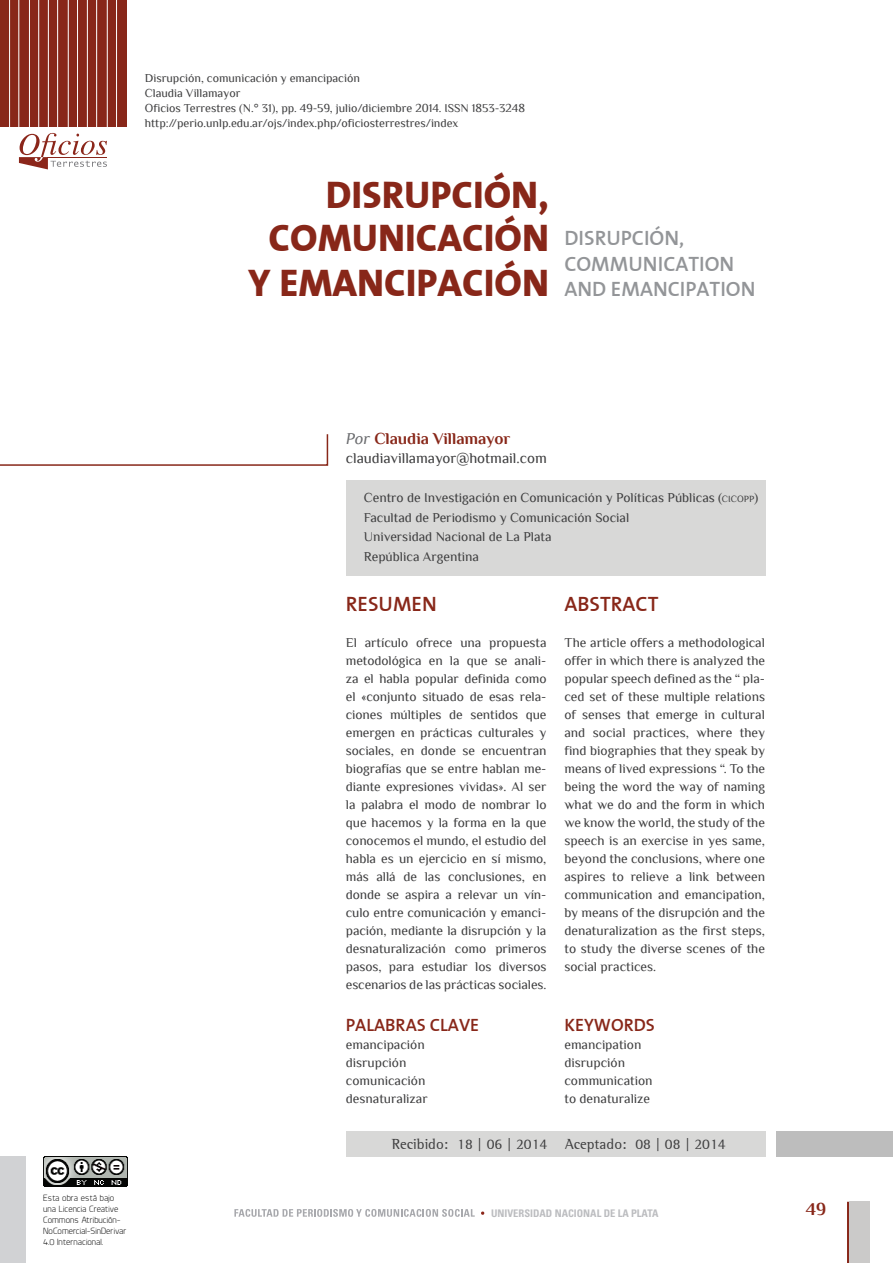
<style>
.page{position:relative;width:893px;height:1263px;background:#fff}
.page>*{position:absolute;margin:0;border:0;box-sizing:border-box;transform-origin:0 0}
.t1{font:39px/44.2px "The Sans Extra Bold Caps";color:#882719;text-align:right}
.t2{font:21px/25.5px "The Sans Semi Bold Caps";color:#939598}
.t3{font:21px "The Sans Semi Bold Caps";color:#882719}
.t4{font:18px "The Sans Semi Bold Caps";color:#882719}
.t5{font:700 18px "Philosopher";color:#882719}
.t6{font:700 16.5px "Philosopher";color:#882719}
.t7{font:15px "Rotis Semi Serif";color:#3e3e3f}
.t8{font:15px "Philosopher";color:#3e3e3f}
.t9{font:13.5px/18px "Philosopher";color:#3e3e3f}
.t10{font:12px/15px "Philosopher";color:#3e3e3f}
.t11{font:700 condensed 10.5px "Univers LT Std";color:#bcbdc0}
.t12{font:9px/10.8px "Planer";color:#191919}
.s1{font-weight:400;font-style:italic;color:#6c6d70}
.s2{font-size:9.45px}
</style>
<div class="page">
<div style="left:0;top:0;width:127px;height:126px;background:#882719"></div>
<hr style="left:9px;top:0;width:1px;height:291px;background:#fff">
<hr style="left:87px;top:0;width:1px;height:291px;background:#fff">
<hr style="left:48px;top:0;width:1px;height:291px;background:#fff">
<hr style="left:29px;top:0;width:1px;height:291px;background:#fff">
<hr style="left:107px;top:0;width:1px;height:291px;background:#fff">
<hr style="left:68px;top:0;width:1px;height:291px;background:#fff">
<hr style="left:19px;top:0;width:1px;height:291px;background:#fff">
<hr style="left:96px;top:0;width:1px;height:291px;background:#fff">
<hr style="left:57px;top:0;width:1px;height:291px;background:#fff">
<hr style="left:38px;top:0;width:1px;height:291px;background:#fff">
<hr style="left:116px;top:0;width:1px;height:291px;background:#fff">
<hr style="left:77px;top:0;width:1px;height:291px;background:#fff">
<svg style="left:19px;top:132px;width:88px;height:37px"></svg>
<img style="left:44px;top:1157px;width:84px;height:29px">
<div style="left:0;top:1157px;width:26px;height:106px;background:#d1d2d4"></div>
<div style="left:346px;top:481px;width:419px;height:95px;background:#d8d8d7"></div>
<svg style="left:0;top:434px;width:329px;height:32px"></svg>
<svg style="left:481px;top:1211px;width:3px;height:4px"></svg>
<svg style="left:234px;top:1209px;width:241px;height:8px"></svg>
<hr style="left:847px;top:1202px;width:3px;height:61px;background:#882719">
<div style="left:849px;top:1202px;width:21px;height:61px;background:#cbcac9"></div>
<div style="left:346px;top:1132px;width:419px;height:25px;background:#d8d8d7"></div>
<div style="left:776px;top:1132px;width:117px;height:25px;background:#bdbdbd"></div>
<p class="t10" style="left:145px;top:70px;width:382px">Disrupción, comunicación y emancipación<br>Claudia Villamayor<br>Oficios Terrestres (N.° 31), pp. 49-59, julio/diciembre 2014. ISSN 1853-3248 http://perio.unlp.edu.ar/ojs/index.php/oficiosterrestres/index</p>
<h1 class="t1" style="left:248px;top:176px;width:302px">DISRUPCIÓN,<br>COMUNICACIÓN<br>Y EMANCIPACIÓN</h1>
<h2 class="t2" style="left:564px;top:226px;width:193px">DISRUPCIÓN,<br>COMMUNICATION<br>AND EMANCIPATION</h2>
<p class="t12" style="left:43px;top:1194px;width:85px">Esta obra está bajo una Licencia Creative<br>Commons Atribución-<br>NoComercial-SinDerivar<br>4.0 Internacional.</p>
<p class="t6" style="left:346px;top:429px;width:166px"><span class="s1">Por</span> Claudia Villamayor</p>
<p class="t8" style="left:346px;top:450px;width:203px">claudiavillamayor@hotmail.com</p>
<p class="t9" style="left:364px;top:488px;width:396px;line-height:19.5px">Centro de Investigación en Comunicación y Políticas Públicas (<span class="s2">CICOPP</span>)<br>Facultad de Periodismo y Comunicación Social<br>Universidad Nacional de La Plata<br>República Argentina</p>
<h2 class="t3" style="left:346px;top:594px;width:93px">RESUMEN</h2>
<p class="t9" style="left:346px;top:634px;width:202px;text-align:justify">El artículo ofrece una propuesta metodológica en la que se anali&shy;za el habla popular definida como el «conjunto situado de esas rela&shy;ciones múltiples de sentidos que emergen en prácticas culturales y sociales, en donde se encuentran biografías que se entre hablan me&shy;diante expresiones vividas». Al ser la palabra el modo de nombrar lo que hacemos y la forma en la que conocemos el mundo, el estudio del habla es un ejercicio en sí mismo, más allá de las conclusiones, en donde se aspira a relevar un vín&shy;culo entre comunicación y emanci&shy;pación, mediante la disrupción y la desnaturalización como primeros pasos, para estudiar los diversos escenarios de las prácticas sociales.</p>
<h3 class="t4" style="left:346px;top:1016px;width:135px">PALABRAS CLAVE</h3>
<p class="t9" style="left:346px;top:1036px;width:83px">emancipación disrupción comunicación desnaturalizar</p>
<h2 class="t3" style="left:564px;top:594px;width:96px">ABSTRACT</h2>
<p class="t9" style="left:564px;top:634px;width:202px;text-align:justify">The article offers a methodological offer in which there is analyzed the popular speech defined as the “ pla&shy;ced set of these multiple relations of senses that emerge in cultural and social practices, where they find biographies that they speak by means of lived expressions “. To the being the word the way of naming what we do and the form in which we know the world, the study of the speech is an exercise in yes same, beyond the conclusions, where one aspires to relieve a link between communication and emancipation, by means of the disrupción and the denaturalization as the first steps, to study the diverse scenes of the social practices.</p>
<h3 class="t4" style="left:564px;top:1016px;width:92px">KEYWORDS</h3>
<p class="t9" style="left:564px;top:1036px;width:90px">emancipation disrupción communication to denaturalize</p>
<p class="t7" style="left:392px;top:1135px;width:335px">Recibido: 18 | 06 | 2014 Aceptado: 08 | 08 | 2014</p>
<p class="t11" style="left:491px;top:1207px;width:169px">UNIVERSIDAD NACIONAL DE LA PLATA</p>
<h3 class="t5" style="left:806px;top:1199px;width:22px">49</h3>
</div>
